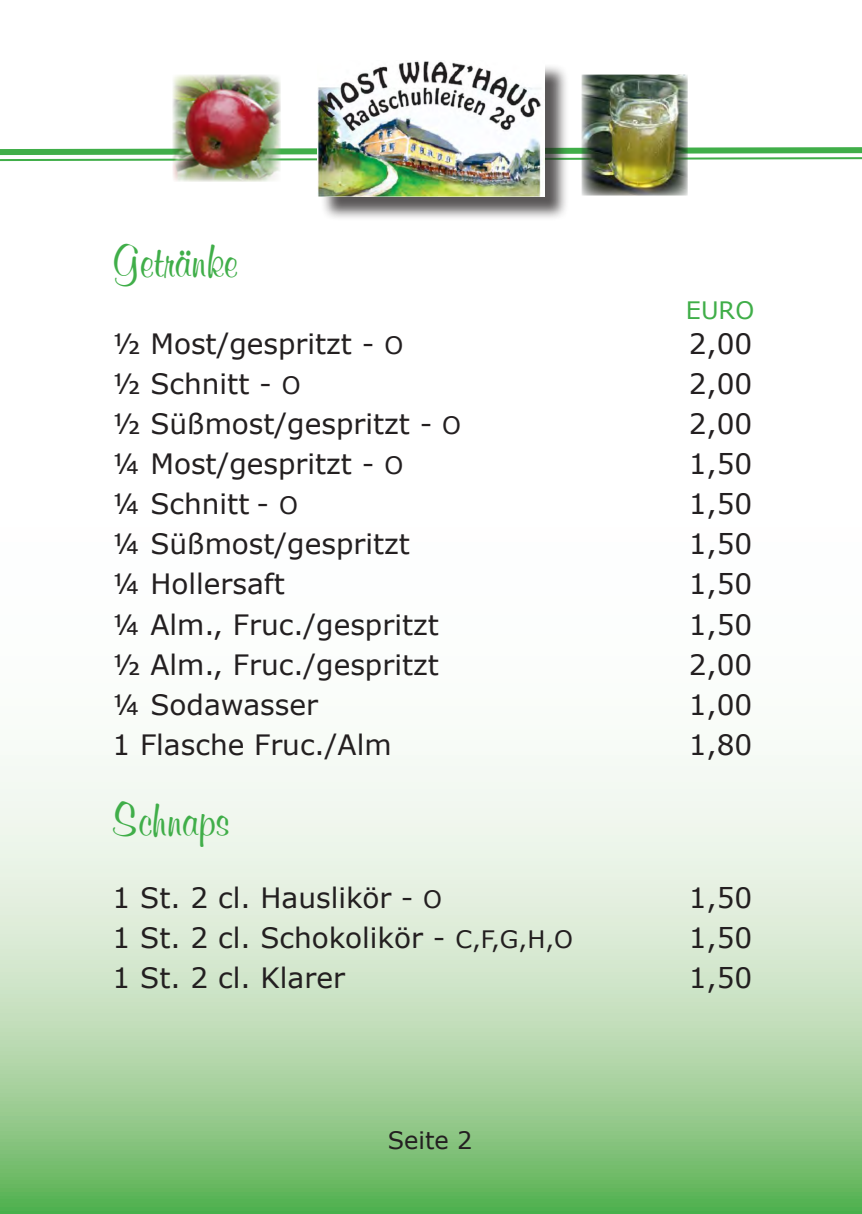
<style>
.page{position:relative;width:862px;height:1214px;background:#fff}
.page>*{position:absolute;margin:0;border:0;box-sizing:border-box;transform-origin:0 0}
.t1{font:48px "Murmur Normal";color:#40ae49}
.t2{font:28px "MS Reference Sans Serif";color:#231f20}
.t3{font:24px "MS Reference Sans Serif";color:#231f20}
.t4{font:24px "MS Reference Sans Serif";color:#40ae49}
.s1{font-size:24px}
</style>
<div class="page">
<svg style="left:0;top:759px;width:862px;height:454px;background:#c0deba"></svg>
<svg style="left:0;top:144px;width:862px;height:18px"></svg>
<div style="left:320px;top:63px;width:249px;height:158px;background:#231f20;opacity:.75"></div>
<img style="left:317px;top:60px;width:227px;height:136px">
<img style="left:173px;top:74px;width:107px;height:108px">
<img style="left:581px;top:74px;width:106px;height:121px">
<p class="t1" style="left:113px;top:232px;width:126px">Getränke</p>
<p class="t4" style="left:686px;top:295px;width:70px">EURO</p>
<p class="t2" style="left:113px;top:326px;width:292px">½ Most/gespritzt - <span class="s1">O</span></p>
<p class="t2" style="left:689px;top:326px;width:65px">2,00</p>
<p class="t2" style="left:113px;top:366px;width:190px">½ Schnitt - <span class="s1">O</span></p>
<p class="t2" style="left:689px;top:366px;width:65px">2,00</p>
<p class="t2" style="left:113px;top:406px;width:350px">½ Süßmost/gespritzt - <span class="s1">O</span></p>
<p class="t2" style="left:689px;top:406px;width:65px">2,00</p>
<p class="t2" style="left:113px;top:446px;width:292px">¼ Most/gespritzt - <span class="s1">O</span></p>
<p class="t2" style="left:689px;top:446px;width:65px">1,50</p>
<p class="t2" style="left:113px;top:486px;width:187px">¼ Schnitt - <span class="s1">O</span></p>
<p class="t2" style="left:689px;top:486px;width:65px">1,50</p>
<p class="t2" style="left:113px;top:526px;width:299px">¼ Süßmost/gespritzt</p>
<p class="t2" style="left:689px;top:526px;width:65px">1,50</p>
<p class="t2" style="left:113px;top:566px;width:174px">¼ Hollersaft</p>
<p class="t2" style="left:689px;top:566px;width:65px">1,50</p>
<p class="t2" style="left:113px;top:606px;width:328px">¼ Alm., Fruc./gespritzt</p>
<p class="t2" style="left:689px;top:606px;width:65px">1,50</p>
<p class="t2" style="left:113px;top:646px;width:328px">½ Alm., Fruc./gespritzt</p>
<p class="t2" style="left:689px;top:646px;width:65px">2,00</p>
<p class="t2" style="left:113px;top:686px;width:207px">¼ Sodawasser</p>
<p class="t2" style="left:689px;top:686px;width:65px">1,00</p>
<p class="t2" style="left:113px;top:726px;width:280px">1 Flasche Fruc./Alm</p>
<p class="t2" style="left:689px;top:726px;width:65px">1,80</p>
<p class="t1" style="left:113px;top:792px;width:118px">Schnaps</p>
<p class="t2" style="left:113px;top:880px;width:331px">1 St. 2 cl. Hauslikör - <span class="s1">O</span></p>
<p class="t2" style="left:689px;top:880px;width:65px">1,50</p>
<p class="t2" style="left:113px;top:920px;width:462px">1 St. 2 cl. Schokolikör - <span class="s1">C,F,G,H,O</span></p>
<p class="t2" style="left:689px;top:920px;width:65px">1,50</p>
<p class="t2" style="left:113px;top:960px;width:234px">1 St. 2 cl. Klarer</p>
<p class="t2" style="left:689px;top:960px;width:65px">1,50</p>
<p class="t3" style="left:388px;top:1124px;width:86px">Seite 2</p>
</div>
